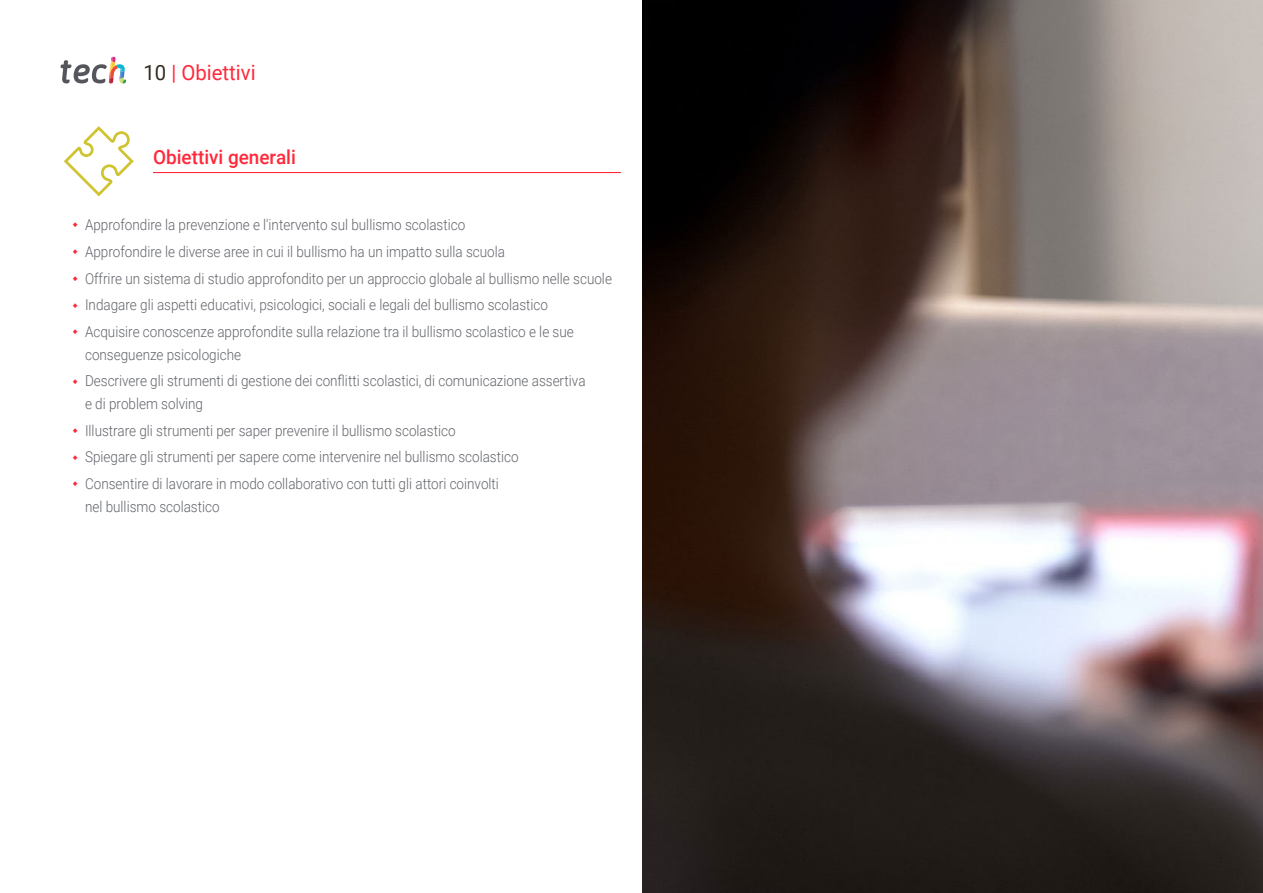
<style>
.page{position:relative;width:1263px;height:893px;background:#fff}
.page>*{position:absolute;margin:0;border:0;box-sizing:border-box;transform-origin:0 0}
.t1{font:21px "Roboto";color:#ff293a}
.t2{font:500 19.5px "Roboto";color:#ff293a}
.t3{font:300 15px/26.7px "Roboto";color:#61646a;scale:.9 1}
.s1{color:#312e20}
</style>
<div class="page">
<img style="left:642px;top:0;width:621px;height:893px">
<hr style="left:153px;top:172px;width:468px;height:1px;background:#ff293a">
<svg style="left:64px;top:126px;width:70px;height:70px"></svg>
<svg style="left:61px;top:57px;width:65px;height:27px"></svg>
<h1 class="t1" style="left:144px;top:57px;width:114px"><span class="s1">10</span> | Obiettivi</h1>
<h2 class="t2" style="left:153px;top:144px;width:144px">Obiettivi generali</h2>
<p class="t3" style="left:85px;top:211px;width:587px">Approfondire la prevenzione e l'intervento sul bullismo scolastico<br>Approfondire le diverse aree in cui il bullismo ha un impatto sulla scuola<br>Offrire un sistema di studio approfondito per un approccio globale al bullismo nelle scuole Indagare gli aspetti educativi, psicologici, sociali e legali del bullismo scolastico<br>Acquisire conoscenze approfondite sulla relazione tra il bullismo scolastico e le sue</p>
<p class="t3" style="left:85px;top:340px;width:558px">conseguenze psicologiche<br>Descrivere gli strumenti di gestione dei conflitti scolastici, di comunicazione assertiva</p>
<p class="t3" style="left:85px;top:390px;width:483px">e di problem solving<br>Illustrare gli strumenti per saper prevenire il bullismo scolastico<br>Spiegare gli strumenti per sapere come intervenire nel bullismo scolastico Consentire di lavorare in modo collaborativo con tutti gli attori coinvolti</p>
<p class="t3" style="left:85px;top:492px;width:151px">nel bullismo scolastico</p>
</div>
